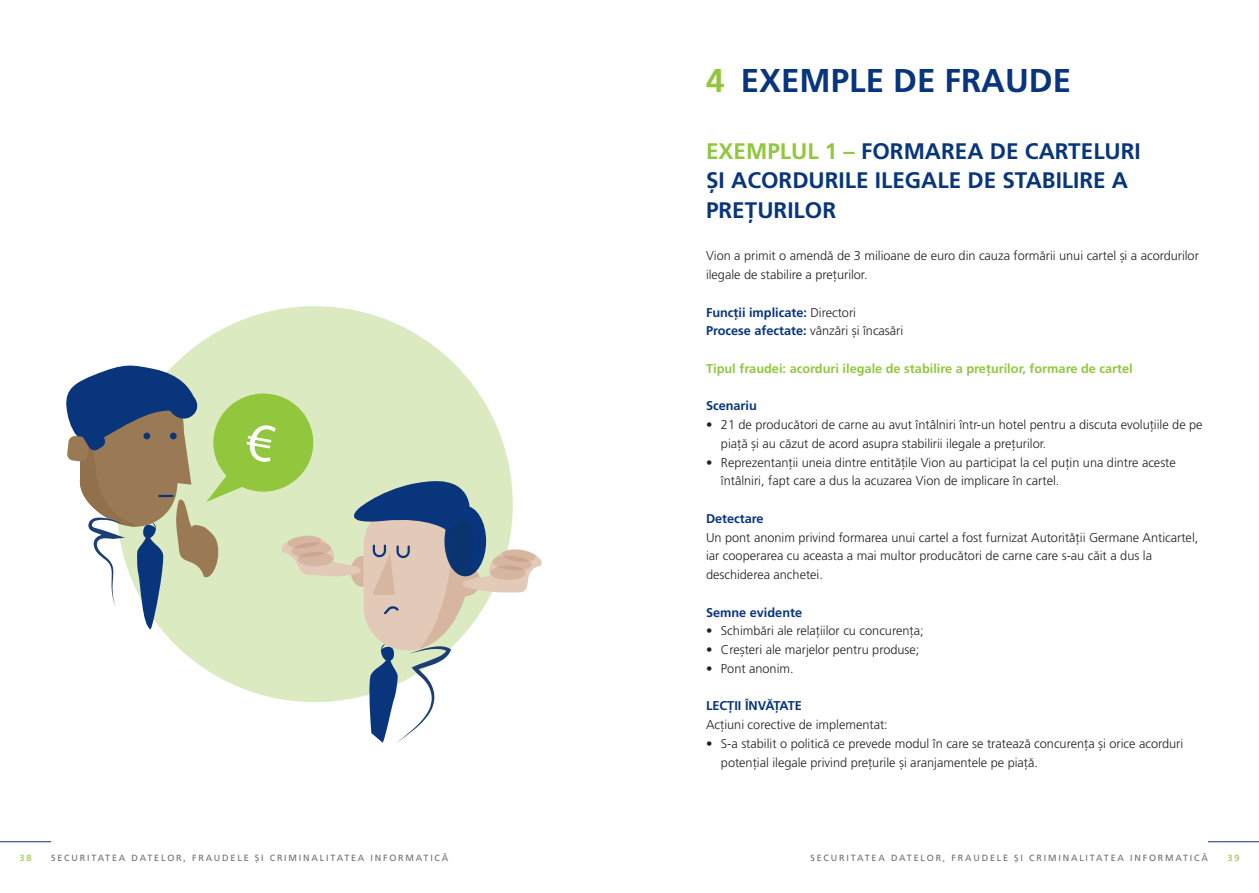
<style>
.page{position:relative;width:1259px;height:893px;background:#fff}
.page>*{position:absolute;margin:0;border:0;box-sizing:border-box;transform-origin:0 0}
.t1{font:700 33px "Frutiger LT Pro";color:#08357c}
.t2{font:700 22.5px/29.7px "Frutiger LT Pro";color:#08357c}
.t3{font:300 12.75px/18.8px "Frutiger LT Pro";color:#231f20}
.t4{font:700 12.75px/18.8px "Frutiger LT Pro";color:#08357c}
.t5{font:700 12.75px "Frutiger LT Pro";color:#92c73d}
.t6{font:9px "Frutiger LT Pro";letter-spacing:.2em;color:#6c6d70}
.t7{font:9px "Frutiger LT Pro";color:#92c73d}
.s1{color:#92c73d}
.s2{font-weight:300;color:#231f20}
</style>
<div class="page">
<hr style="left:0;top:841px;width:51px;height:1px;background:#08357c">
<hr style="left:1208px;top:841px;width:51px;height:1px;background:#08357c">
<div style="left:117px;top:306px;width:396px;height:396px;background:#dbeac1;border-radius:50%"></div>
<svg style="left:66px;top:363px;width:476px;height:380px"></svg>
<h1 class="t1" style="left:706px;top:61px;width:366px"><span class="s1">4</span> EXEMPLE DE FRAUDE</h1>
<h2 class="t2" style="left:706px;top:136px;width:436px"><span class="s1">EXEMPLUL 1 –</span> FORMAREA DE CARTELURI<br>ȘI ACORDURILE ILEGALE DE STABILIRE A<br>PREȚURILOR</h2>
<p class="t3" style="left:706px;top:247px;width:494px">Vion a primit o amendă de 3 milioane de euro din cauza formării unui cartel și a acordurilor ilegale de stabilire a prețurilor.</p>
<p class="t4" style="left:706px;top:303px;width:199px">Funcții implicate: <span class="s2">Directori<br></span>Procese afectate: <span class="s2">vânzări și încasări</span></p>
<p class="t5" style="left:706px;top:361px;width:428px">Tipul fraudei: acorduri ilegale de stabilire a prețurilor, formare de cartel</p>
<p class="t4" style="left:706px;top:397px;width:52px">Scenariu</p>
<p class="t3" style="left:721px;top:415px;width:483px;text-indent:-15px">• 21 de producători de carne au avut întâlniri într-un hotel pentru a discuta evoluțiile de pe piață și au căzut de acord asupra stabilirii ilegale a prețurilor.</p>
<p class="t3" style="left:721px;top:453px;width:456px;text-indent:-15px">• Reprezentanții uneia dintre entitățile Vion au participat la cel puțin una dintre aceste întâlniri, fapt care a dus la acuzarea Vion de implicare în cartel.</p>
<p class="t4" style="left:706px;top:509px;width:59px">Detectare</p>
<p class="t3" style="left:706px;top:528px;width:494px">Un pont anonim privind formarea unui cartel a fost furnizat Autorității Germane Anticartel, iar cooperarea cu aceasta a mai multor producători de carne care s-au căit a dus la deschiderea anchetei.</p>
<p class="t4" style="left:706px;top:603px;width:98px">Semne evidente</p>
<p class="t3" style="left:706px;top:622px;width:219px">• Schimbări ale relațiilor cu concurența;</p>
<p class="t3" style="left:706px;top:640px;width:215px">• Creșteri ale marjelor pentru produse;</p>
<p class="t3" style="left:706px;top:659px;width:89px">• Pont anonim.</p>
<p class="t4" style="left:706px;top:697px;width:97px">LECȚII ÎNVĂȚATE</p>
<p class="t3" style="left:706px;top:715px;width:183px">Acțiuni corective de implementat:</p>
<p class="t3" style="left:721px;top:734px;width:464px;text-indent:-15px">• S-a stabilit o politică ce prevede modul în care se tratează concurența și orice acorduri potențial ilegale privind prețurile și aranjamentele pe piață.</p>
<p class="t7" style="left:20px;top:853px;width:13px">38</p>
<p class="t6" style="left:51px;top:853px;width:399px">SECURITATEA DATELOR, FRAUDELE ȘI CRIMINALITATEA INFORMATICĂ</p>
<p class="t6" style="left:810px;top:853px;width:399px">SECURITATEA DATELOR, FRAUDELE ȘI CRIMINALITATEA INFORMATICĂ</p>
<p class="t7" style="left:1227px;top:853px;width:13px">39</p>
</div>
